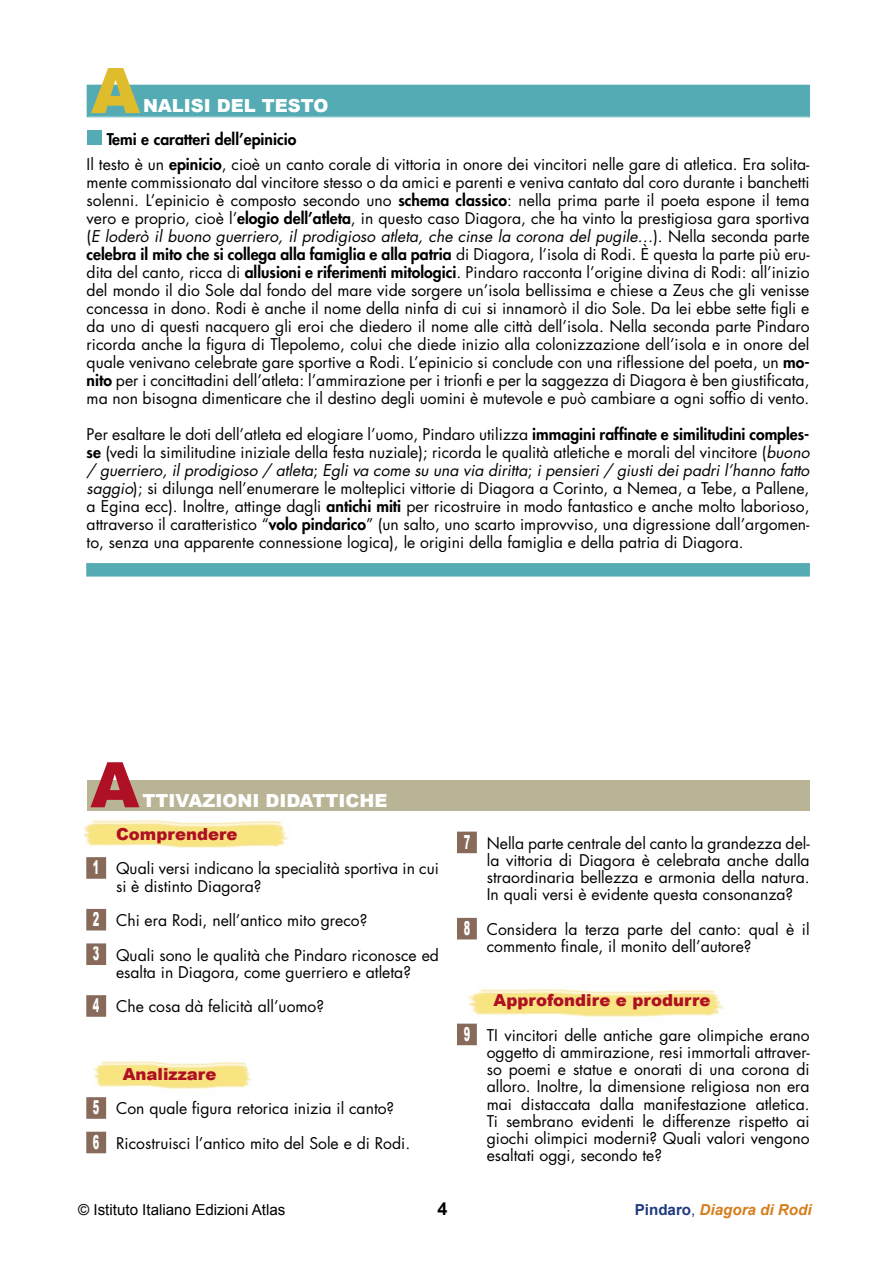
<style>
.page{position:relative;width:893px;height:1263px;background:#fff}
.page>*{position:absolute;margin:0;border:0;box-sizing:border-box;transform-origin:0 0}
.t1{font:900 62.85px "Arial";color:#debc2c}
.t2{font:900 62.85px "Arial";color:#af1023}
.t3{font:900 18px "Arial";color:#fff}
.t4{font:700 18px "Arial";color:#000}
.t5{font:900 16.5px "Arial";letter-spacing:.01em;color:#af1023}
.t6{font:15.75px/18px "Futura";color:#000}
.t7{font:15.15px "Arial";color:#000}
.t8{font:italic 700 15.15px "Arial";color:#d57e1c}
.s1{font-weight:800}
.s2{font-style:italic}
.s3{font-family:"Arial";font-weight:900;font-size:19.5px;color:#fff}
.s4{font-style:normal;color:#203a7f}
.s5{font-weight:400;font-style:normal;color:#203a7f}
</style>
<div class="page">
<div style="left:87px;top:85px;width:723px;height:32px;background:#54abb4"></div>
<div style="left:88px;top:86px;width:720px;height:30px;border:1px solid #54abb4"></div>
<div style="left:87px;top:130px;width:15px;height:15px;background:#54abb4"></div>
<svg style="left:86px;top:563px;width:724px;height:13px;background:#55abb4"></svg>
<div style="left:88px;top:565px;width:720px;height:10px;border:1px solid #54abb4"></div>
<img style="left:468px;top:989px;width:256px;height:35px">
<img style="left:93px;top:1061px;width:159px;height:28px">
<img style="left:85px;top:820px;width:203px;height:29px">
<div style="left:88px;top:859px;width:17px;height:18px;background:#876a5a"></div>
<div style="left:86px;top:857px;width:20px;height:22px;border:3px solid #876a5a"></div>
<div style="left:88px;top:910px;width:17px;height:19px;background:#876a5a"></div>
<div style="left:86px;top:909px;width:20px;height:21px;border:3px solid #876a5a"></div>
<div style="left:88px;top:945px;width:17px;height:18px;background:#876a5a"></div>
<div style="left:86px;top:943px;width:20px;height:22px;border:3px solid #876a5a"></div>
<div style="left:88px;top:997px;width:17px;height:18px;background:#876a5a"></div>
<div style="left:86px;top:995px;width:20px;height:22px;border:3px solid #876a5a"></div>
<div style="left:88px;top:1099px;width:17px;height:18px;background:#876a5a"></div>
<div style="left:86px;top:1097px;width:20px;height:22px;border:3px solid #876a5a"></div>
<div style="left:88px;top:1133px;width:17px;height:19px;background:#876a5a"></div>
<div style="left:86px;top:1132px;width:20px;height:21px;border:3px solid #876a5a"></div>
<div style="left:458px;top:833px;width:17px;height:19px;background:#876a5a"></div>
<div style="left:457px;top:832px;width:20px;height:21px;border:3px solid #876a5a"></div>
<div style="left:458px;top:919px;width:17px;height:19px;background:#876a5a"></div>
<div style="left:457px;top:918px;width:20px;height:21px;border:3px solid #876a5a"></div>
<div style="left:458px;top:1025px;width:17px;height:19px;background:#876a5a"></div>
<div style="left:457px;top:1024px;width:20px;height:21px;border:3px solid #876a5a"></div>
<div style="left:87px;top:780px;width:723px;height:30px;background:#b8b495"></div>
<h1 class="t1" style="left:91px;top:56px;width:50px">A</h1>
<p class="t3" style="left:143px;top:96px;width:187px">nalisi del testo</p>
<p class="t6" style="left:87px;top:127px;width:724px;line-height:24.5px;text-indent:20px"><span class="s1">Temi e caratteri dell’epinicio<br></span>Il testo è un <span class="s1">epinicio</span>, cioè un canto corale di vittoria in onore dei vincitori nelle gare di atletica. Era solita-</p>
<p class="t6" style="left:87px;top:173px;width:724px;text-align:justify">mente commissionato dal vincitore stesso o da amici e parenti e veniva cantato dal coro durante i banchetti solenni. L’epinicio è composto secondo uno <span class="s1">schema classico</span>: nella prima parte il poeta espone il tema vero e proprio, cioè l’<span class="s1">elogio dell’atleta</span>, in questo caso Diagora, che ha vinto la prestigiosa gara sportiva (<span class="s2">E loderò il buono guerriero, il prodigioso atleta, che cinse la corona del pugile…</span>). Nella seconda parte <span class="s1">celebra il mito che si collega alla famiglia e alla patria</span> di Diagora, l’isola di Rodi. È questa la parte più eru&shy;dita del canto, ricca di <span class="s1">allusioni e riferimenti mitologici</span>. Pindaro racconta l’origine divina di Rodi: all’inizio del mondo il dio Sole dal fondo del mare vide sorgere un’isola bellissima e chiese a Zeus che gli venisse concessa in dono. Rodi è anche il nome della ninfa di cui si innamorò il dio Sole. Da lei ebbe sette figli e da uno di questi nacquero gli eroi che diedero il nome alle città dell’isola. Nella seconda parte Pindaro ricorda anche la figura di Tlepolemo, colui che diede inizio alla colonizzazione dell’isola e in onore del quale venivano celebrate gare sportive a Rodi. L’epinicio si conclude con una riflessione del poeta, un <span class="s1">mo&shy;nito</span> per i concittadini dell’atleta: l’ammirazione per i trionfi e per la saggezza di Diagora è ben giustificata, ma non bisogna dimenticare che il destino degli uomini è mutevole e può cambiare a ogni soffio di vento.</p>
<p class="t6" style="left:87px;top:425px;width:724px;text-align:justify">Per esaltare le doti dell’atleta ed elogiare l’uomo, Pindaro utilizza <span class="s1">immagini raffinate e similitudini comples&shy;se</span> (vedi la similitudine iniziale della festa nuziale); ricorda le qualità atletiche e morali del vincitore (<span class="s2">buono / guerriero, il prodigioso / atleta</span>; <span class="s2">Egli va come su una via diritta</span>; <span class="s2">i pensieri / giusti dei padri l’hanno fatto saggio</span>); si dilunga nell’enumerare le molteplici vittorie di Diagora a Corinto, a Nemea, a Tebe, a Pallene, a Egina ecc). Inoltre, attinge dagli <span class="s1">antichi miti</span> per ricostruire in modo fantastico e anche molto laborioso, attraverso il caratteristico “<span class="s1">volo pindarico</span>” (un salto, uno scarto improvviso, una digressione dall’argomen&shy;to, senza una apparente connessione logica), le origini della famiglia e della patria di Diagora.</p>
<h1 class="t2" style="left:90px;top:750px;width:50px">A</h1>
<p class="t3" style="left:142px;top:790px;width:246px">ttivazioni didattiche</p>
<p class="t5" style="left:116px;top:825px;width:123px">Comprendere</p>
<p class="t6" style="left:116px;top:860px;width:324px;line-height:17.2px;text-indent:-23px"><span class="s3">1</span> Quali versi indicano la specialità sportiva in cui si è distinto Diagora?</p>
<p class="t6" style="left:93px;top:903px;width:348px;line-height:34.5px"><span class="s3">2</span> Chi era Rodi, nell’antico mito greco?<br><span class="s3">3</span> Quali sono le qualità che Pindaro riconosce ed</p>
<p class="t6" style="left:93px;top:954px;width:320px;line-height:34.5px;text-indent:23px">esalta in Diagora, come guerriero e atleta?<br><span class="s3">4</span> Che cosa dà felicità all’uomo?</p>
<p class="t5" style="left:123px;top:1065px;width:95px">Analizzare</p>
<p class="t6" style="left:93px;top:1091px;width:319px;line-height:34.5px"><span class="s3">5</span> Con quale figura retorica inizia il canto?<br><span class="s3">6</span> Ricostruisci l’antico mito del Sole e di Rodi.</p>
<p class="t6" style="left:487px;top:834px;width:324px;line-height:17.2px;text-align:justify;text-indent:-23px"><span class="s3">7</span> Nella parte centrale del canto la grandezza del&shy;la vittoria di Diagora è celebrata anche dalla straordinaria bellezza e armonia della natura.<br>In quali versi è evidente questa consonanza?</p>
<p class="t6" style="left:487px;top:920px;width:324px;line-height:17.2px;text-indent:-23px"><span class="s3">8</span> Considera la terza parte del canto: qual è il commento finale, il monito dell’autore?</p>
<p class="t5" style="left:493px;top:991px;width:219px">Approfondire e produrre</p>
<p class="t6" style="left:487px;top:1026px;width:324px;line-height:17.2px;text-align:justify;text-indent:-23px"><span class="s3">9</span> TI vincitori delle antiche gare olimpiche erano oggetto di ammirazione, resi immortali attraver&shy;so poemi e statue e onorati di una corona di alloro. Inoltre, la dimensione religiosa non era mai distaccata dalla manifestazione atletica.<br>Ti sembrano evidenti le differenze rispetto ai giochi olimpici moderni? Quali valori vengono esaltati oggi, secondo te?</p>
<p class="t7" style="left:78px;top:1201px;width:209px">© Istituto Italiano Edizioni Atlas</p>
<p class="t4" style="left:437px;top:1198px;width:12px">4</p>
<p class="t8" style="left:635px;top:1201px;width:178px"><span class="s4">Pindaro</span><span class="s5">,</span> Diagora di Rodi</p>
</div>
